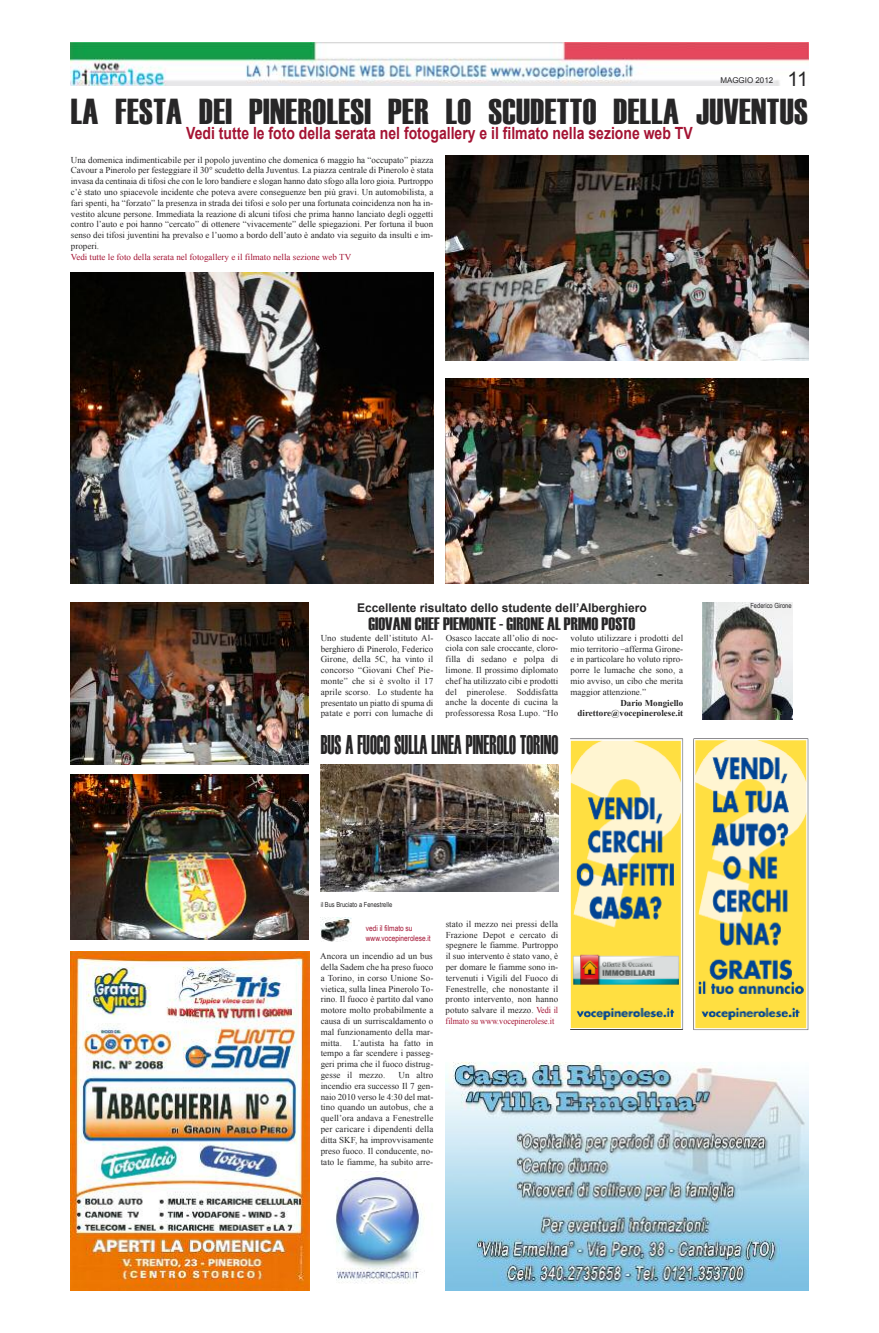
<style>
.page{position:relative;width:879px;height:1333px;background:#fff}
.page>*{position:absolute;margin:0;border:0;box-sizing:border-box;transform-origin:0 0}
.t1{font:36px "Haettenschweiler";letter-spacing:.01em;color:#272627}
.t2{font:27px "Haettenschweiler";color:#272627;scale:.67 1}
.t3{font:20px "Arial";color:#272627}
.t4{font:18px "Haettenschweiler";color:#272627}
.t5{font:700 16.8px "Arial";color:#a41333;scale:.83 1}
.t6{font:700 12px "Arial";color:#272627}
.t7{font:9px/10.8px "Times New Roman";color:#272627;text-align:justify}
.t8{font:9px "Times New Roman";color:#a41333}
.t9{font:700 9px/10.8px "Times New Roman";color:#272627;text-align:right}
.t10{font:8px/9.6px "Arial Narrow";color:#a41333}
.t11{font:8px "Arial";color:#272627}
.t12{font:7px "Arial Narrow";color:#272627}
.s1{color:#a41333}
</style>
<div class="page">
<img style="left:71px;top:43px;width:737px;height:43px">
<img style="left:446px;top:156px;width:362px;height:205px">
<img style="left:446px;top:379px;width:362px;height:204px">
<img style="left:71px;top:273px;width:362px;height:310px">
<img style="left:71px;top:774px;width:237px;height:165px">
<img style="left:71px;top:602px;width:237px;height:162px">
<img style="left:71px;top:951px;width:238px;height:339px">
<img style="left:321px;top:917px;width:30px;height:25px">
<img style="left:321px;top:764px;width:237px;height:127px">
<img style="left:702px;top:602px;width:91px;height:117px">
<img style="left:570px;top:738px;width:114px;height:291px">
<img style="left:446px;top:1062px;width:362px;height:228px">
<img style="left:693px;top:738px;width:115px;height:292px">
<img style="left:336px;top:1171px;width:89px;height:113px">
<p class="t11" style="left:720px;top:75px;width:54px">MAGGIO 2012</p>
<h3 class="t3" style="left:787px;top:67px;width:22px">11</h3>
<h1 class="t1" style="left:71px;top:92px;width:739px">LA FESTA DEI PINEROLESI PER LO SCUDETTO DELLA JUVENTUS</h1>
<h3 class="t5" style="left:186px;top:123px;width:612px">Vedi tutte le foto della serata nel fotogallery e il filmato nella sezione web TV</h3>
<p class="t7" style="left:71px;top:154px;width:364px">Una domenica indimenticabile per il popolo juventino che domenica 6 maggio ha “occupato” piazza Cavour a Pinerolo per festeggiare il 30° scudetto della Juventus. La piazza centrale di Pinerolo è stata invasa da centinaia di tifosi che con le loro bandiere e slogan hanno dato sfogo alla loro gioia. Purtroppo c’è stato uno spiacevole incidente che poteva avere conseguenze ben più gravi. Un automobilista, a fari spenti, ha “forzato” la presenza in strada dei tifosi e solo per una fortunata coincidenza non ha in&shy;vestito alcune persone. Immediata la reazione di alcuni tifosi che prima hanno lanciato degli oggetti contro l’auto e poi hanno “cercato” di ottenere “vivacemente” delle spiegazioni. Per fortuna il buon senso dei tifosi juventini ha prevalso e l’uomo a bordo dell’auto è andato via seguito da insulti e im&shy;properi.</p>
<p class="t8" style="left:71px;top:252px;width:282px">Vedi tutte le foto della serata nel fotogallery e il filmato nella sezione web TV</p>
<h3 class="t6" style="left:357px;top:600px;width:291px">Eccellente risultato dello studente dell’Alberghiero</h3>
<h3 class="t4" style="left:368px;top:614px;width:268px">GIOVANI CHEF PIEMONTE - GIRONE AL PRIMO POSTO</h3>
<p class="t7" style="left:321px;top:632px;width:114px">Uno studente dell’istituto Al&shy;berghiero di Pinerolo, Federico Girone, della 5C, ha vinto il concorso “Giovani Chef Pie&shy;monte” che si è svolto il 17 aprile scorso. Lo studente ha presentato un piatto di spuma di patate e porri con lumache di</p>
<p class="t7" style="left:446px;top:632px;width:114px">Osasco laccate all’olio di noc&shy;ciola con sale croccante, cloro&shy;filla di sedano e polpa di limone. Il prossimo diplomato chef ha utilizzato cibi e prodotti del pinerolese. Soddisfatta anche la docente di cucina la professoressa Rosa Lupo. “Ho</p>
<p class="t7" style="left:570px;top:632px;width:114px">voluto utilizzare i prodotti del mio territorio –afferma Girone&shy;e in particolare ho voluto ripro&shy;porre le lumache che sono, a mio avviso, un cibo che merita maggior attenzione.”</p>
<p class="t9" style="left:577px;top:697px;width:107px">Dario Mongiello direttore@vocepinerolese.it</p>
<h2 class="t2" style="left:321px;top:730px;width:356px">BUS A FUOCO SULLA LINEA PINEROLO TORINO</h2>
<p class="t12" style="left:321px;top:900px;width:73px">il Bus Bruciato a Fenestrelle</p>
<p class="t10" style="left:366px;top:923px;width:66px">vedi il filmato su www.vocepinerolese.it</p>
<p class="t7" style="left:320px;top:950px;width:115px">Ancora un incendio ad un bus della Sadem che ha preso fuoco a Torino, in corso Unione So&shy;vietica, sulla linea Pinerolo To&shy;rino. Il fuoco è partito dal vano motore molto probabilmente a causa di un surriscaldamento o mal funzionamento della mar&shy;mitta. L’autista ha fatto in tempo a far scendere i passeg&shy;geri prima che il fuoco distrug&shy;gesse il mezzo.</p>
<p class="t7" style="left:321px;top:1069px;width:114px;text-indent:78px">Un altro incendio era successo Il 7 gen&shy;naio 2010 verso le 4:30 del mat&shy;tino quando un autobus, che a quell’ora andava a Fenestrelle per caricare i dipendenti della ditta SKF, ha improvvisamente preso fuoco. Il conducente, no&shy;tato le fiamme, ha subito arre-</p>
<p class="t7" style="left:446px;top:918px;width:114px">stato il mezzo nei pressi della Frazione Depot e cercato di spegnere le fiamme. Purtroppo il suo intervento è stato vano, è per domare le fiamme sono in&shy;tervenuti i Vigili del Fuoco di Fenestrelle, che nonostante il pronto intervento, non hanno potuto salvare il mezzo. <span class="s1">Vedi il filmato su www.vocepinerolese.it</span></p>
<p class="t12" style="left:750px;top:601px;width:43px">Federico Girone</p>
</div>
